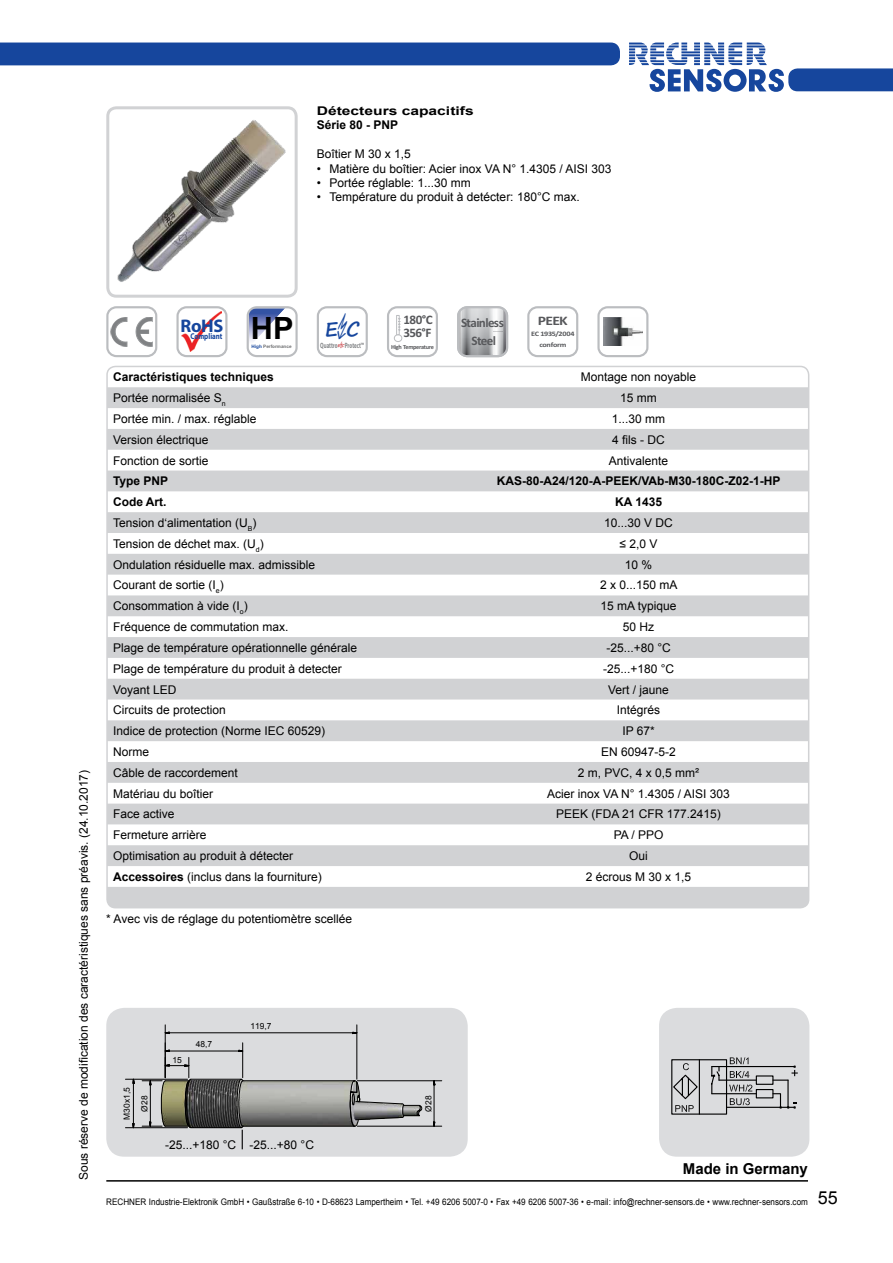
<style>
.page{position:relative;width:893px;height:1263px;background:#fff}
.page>*{position:absolute;margin:0;border:0;box-sizing:border-box;transform-origin:0 0}
.t1{font:700 19.65px "Segoe Print";color:#16469d}
.t2{font:700 18.3px "Myriad Pro";color:#16469d}
.t3{font:700 15px "Arial";color:#000}
.t4{font:700 13.05px/13px "Calibri";letter-spacing:-.045em;color:#57585b}
.t5{font:700 13.05px "Calibri";letter-spacing:-.045em;color:#57585b;scale:1.2 1}
.t6{font:12px "Arial";color:#000}
.t7{font:700 12px "Arial";color:#000}
.t8{font:700 12px/14.4px "Arial";color:#000;scale:1.3 1}
.t9{font:9px "Arial";color:#000;scale:.9 1}
.t10{font:8.4px "Arial";color:#000}
.t11{font:700 8.4px "Myriad Pro";color:#16469d;scale:.82 1}
.t12{font:700 7.65px "Myriad Pro";letter-spacing:-.005em;color:#858789;scale:.64 1}
.t13{font:700 6.75px "Calibri";letter-spacing:-.035em;color:#57585b;scale:1.2 1}
.t14{font:700 6.3px "Calibri";letter-spacing:-.045em;color:#57585b}
.t15{font:700 4.65px "Arial";color:#6d6e70}
.s1{font-family:"Arial";font-size:30.75px;color:#000}
.s2{color:#16469d}
.s3{font-family:"Segoe Print";font-size:3.9px;color:#c02025}
.s4{font-weight:700}
.s5{font-size:18px}
</style>
<div class="page">
<hr style="left:106px;top:1180px;width:702px;height:1px;background:#000">
<svg style="left:629px;top:43px;width:264px;height:49px"></svg>
<div style="left:0;top:43px;width:620px;height:22px;background:#16469d"></div>
<div style="left:106px;top:106px;width:192px;height:192px;border:3px solid #d1d2d4;border-radius:9px"></div>
<div style="left:106px;top:1008px;width:362px;height:149px;background:#dbdcde;border-radius:18px"></div>
<div style="left:659px;top:1008px;width:150px;height:149px;background:#dbdcde;border-radius:18px"></div>
<div style="left:106px;top:306px;width:51px;height:51px;border:2px solid #bbbdc0;border-radius:9px"></div>
<svg style="left:111px;top:317px;width:41px;height:30px"></svg>
<div style="left:176px;top:306px;width:51px;height:51px;border:2px solid #bbbdc0;border-radius:9px"></div>
<img style="left:181px;top:312px;width:40px;height:40px">
<svg style="left:671px;top:1057px;width:127px;height:58px"></svg>
<svg style="left:247px;top:306px;width:51px;height:51px"></svg>
<div style="left:527px;top:306px;width:51px;height:51px;border:2px solid #bbbdc0;border-radius:9px"></div>
<div style="left:317px;top:306px;width:51px;height:51px;border:2px solid #bbbdc0;border-radius:9px"></div>
<div style="left:387px;top:306px;width:51px;height:51px;border:2px solid #bbbdc0;border-radius:9px"></div>
<div style="left:394px;top:334px;width:8px;height:8px;border:1px solid #bbbdc0;border-radius:50%"></div>
<div style="left:396px;top:315px;width:3px;height:20px;border:1px solid #bbbdc0"></div>
<svg style="left:398px;top:318px;width:2px;height:13px"></svg>
<svg style="left:457px;top:306px;width:51px;height:51px;background:#c0c1c3"></svg>
<img style="left:117px;top:120px;width:169px;height:162px">
<img style="left:191px;top:1080px;width:152px;height:47px">
<hr style="left:191px;top:1127px;width:50px;height:1px;background:#000">
<hr style="left:191px;top:1079px;width:50px;height:1px;background:#000">
<hr style="left:243px;top:1126px;width:111px;height:1px;background:#000">
<hr style="left:243px;top:1080px;width:111px;height:1px;background:#000">
<svg style="left:343px;top:1080px;width:79px;height:47px"></svg>
<hr style="left:133px;top:1083px;width:1px;height:40px;background:#000">
<hr style="left:125px;top:1079px;width:63px;height:1px;background:#000">
<hr style="left:125px;top:1127px;width:63px;height:1px;background:#000">
<svg style="left:433px;top:1118px;width:2px;height:8px"></svg>
<hr style="left:434px;top:1085px;width:1px;height:37px;background:#000">
<hr style="left:357px;top:1126px;width:85px;height:1px;background:#000">
<hr style="left:357px;top:1080px;width:85px;height:1px;background:#000">
<svg style="left:142px;top:1050px;width:49px;height:78px"></svg>
<hr style="left:169px;top:1051px;width:70px;height:1px;background:#000">
<hr style="left:242px;top:1043px;width:1px;height:35px;background:#000">
<hr style="left:169px;top:1032px;width:184px;height:1px;background:#000">
<hr style="left:165px;top:1025px;width:1px;height:53px;background:#000">
<hr style="left:357px;top:1025px;width:1px;height:54px;background:#000">
<svg style="left:237px;top:1079px;width:7px;height:70px"></svg>
<div style="left:597px;top:306px;width:51px;height:51px;border:2px solid #bbbdc0;border-radius:9px"></div>
<img style="left:603px;top:318px;width:39px;height:27px">
<svg style="left:109px;top:387px;width:700px;height:521px;fill:#d4d5d7"></svg>
<p class="t8" style="left:317px;top:105px;width:122px">Détecteurs capacitifs<br>Série 80 - PNP</p>
<p class="t6" style="left:317px;top:146px;width:96px">Boîtier M 30 x 1,5</p>
<p class="t6" style="left:317px;top:161px;width:296px">• Matière du boîtier: Acier inox VA N° 1.4305 / AISI 303</p>
<p class="t6" style="left:317px;top:175px;width:156px">• Portée réglable: 1...30 mm</p>
<p class="t6" style="left:317px;top:189px;width:265px">• Température du produit à detécter: 180°C max.</p>
<p class="t6" style="left:76px;top:1180px;width:412px;rotate:-90deg">Sous réserve de modification des caractéristiques sans préavis. (24.10.2017)</p>
<h2 class="t2" style="left:181px;top:319px;width:115px">RoHS <span class="s1">HP</span></h2>
<p class="t15" style="left:252px;top:345px;width:41px"><span class="s2">High</span> Performance</p>
<p class="t11" style="left:190px;top:333px;width:41px">Compliant</p>
<h1 class="t1" style="left:325px;top:318px;width:36px">E C</h1>
<p class="t4" style="left:403px;top:314px;width:31px">180°C<br>356°F</p>
<p class="t14" style="left:391px;top:344px;width:44px">High Temperature</p>
<p class="t5" style="left:538px;top:316px;width:26px">PEEK</p>
<p class="t13" style="left:531px;top:331px;width:38px">EC 1935/2004</p>
<p class="t4" style="left:461px;top:315px;width:44px;line-height:18.1px;text-align:center">Stainless<br>Steel</p>
<p class="t12" style="left:320px;top:342px;width:70px">Quattro <span class="s3">E C</span>Protect™</p>
<p class="t13" style="left:539px;top:342px;width:24px">conform</p>
<p class="t7" style="left:113px;top:372px;width:162px">Caractéristiques techniques</p>
<p class="t6" style="left:581px;top:369px;width:117px">Montage non noyable</p>
<p class="t6" style="left:113px;top:390px;width:114px">Portée normalisée S<sub>n</sub></p>
<p class="t6" style="left:620px;top:391px;width:38px">15 mm</p>
<p class="t6" style="left:113px;top:411px;width:145px">Portée min. / max. réglable</p>
<p class="t6" style="left:612px;top:412px;width:55px">1...30 mm</p>
<p class="t6" style="left:113px;top:432px;width:97px">Version électrique</p>
<p class="t6" style="left:612px;top:432px;width:54px">4 fils - DC</p>
<p class="t6" style="left:113px;top:452px;width:97px">Fonction de sortie</p>
<p class="t6" style="left:609px;top:452px;width:61px">Antivalente</p>
<p class="t7" style="left:113px;top:477px;width:57px">Type PNP</p>
<p class="t7" style="left:497px;top:477px;width:285px">KAS-80-A24/120-A-PEEK/VAb-M30-180C-Z02-1-HP</p>
<p class="t7" style="left:113px;top:497px;width:55px">Code Art.</p>
<p class="t7" style="left:615px;top:497px;width:48px">KA 1435</p>
<p class="t6" style="left:113px;top:515px;width:145px">Tension d‘alimentation (U<sub>B</sub>)</p>
<p class="t6" style="left:604px;top:515px;width:70px">10...30 V DC</p>
<p class="t6" style="left:113px;top:536px;width:152px">Tension de déchet max. (U<sub>d</sub>)</p>
<p class="t6" style="left:620px;top:536px;width:39px">≤ 2,0 V</p>
<p class="t6" style="left:113px;top:557px;width:204px">Ondulation résiduelle max. admissible</p>
<p class="t6" style="left:625px;top:557px;width:29px">10 %</p>
<p class="t6" style="left:113px;top:577px;width:112px">Courant de sortie (I<sub>e</sub>)</p>
<p class="t6" style="left:600px;top:577px;width:79px">2 x 0...150 mA</p>
<p class="t6" style="left:113px;top:598px;width:136px">Consommation à vide (I<sub>o</sub>)</p>
<p class="t6" style="left:601px;top:598px;width:78px">15 mA typique</p>
<p class="t6" style="left:113px;top:619px;width:177px">Fréquence de commutation max.</p>
<p class="t6" style="left:623px;top:620px;width:33px">50 Hz</p>
<p class="t6" style="left:113px;top:640px;width:246px">Plage de température opérationnelle générale</p>
<p class="t6" style="left:606px;top:641px;width:66px">-25...+80 °C</p>
<p class="t6" style="left:113px;top:661px;width:230px">Plage de température du produit à detecter</p>
<p class="t6" style="left:603px;top:661px;width:73px">-25...+180 °C</p>
<p class="t6" style="left:113px;top:681px;width:65px">Voyant LED</p>
<p class="t6" style="left:608px;top:681px;width:62px">Vert / jaune</p>
<p class="t6" style="left:113px;top:702px;width:114px">Circuits de protection</p>
<p class="t6" style="left:617px;top:702px;width:45px">Intégrés</p>
<p class="t6" style="left:113px;top:723px;width:214px">Indice de protection (Norme IEC 60529)</p>
<p class="t6" style="left:622px;top:723px;width:34px">IP 67*</p>
<p class="t6" style="left:113px;top:744px;width:37px">Norme</p>
<p class="t6" style="left:601px;top:744px;width:76px">EN 60947-5-2</p>
<p class="t6" style="left:113px;top:765px;width:126px">Câble de raccordement</p>
<p class="t6" style="left:578px;top:765px;width:123px">2 m, PVC, 4 x 0,5 mm²</p>
<p class="t6" style="left:113px;top:786px;width:102px">Matériau du boîtier</p>
<p class="t6" style="left:547px;top:786px;width:184px">Acier inox VA N° 1.4305 / AISI 303</p>
<p class="t6" style="left:113px;top:806px;width:63px">Face active</p>
<p class="t6" style="left:556px;top:806px;width:166px">PEEK (FDA 21 CFR 177.2415)</p>
<p class="t6" style="left:113px;top:827px;width:95px">Fermeture arrière</p>
<p class="t6" style="left:614px;top:827px;width:51px">PA / PPO</p>
<p class="t6" style="left:113px;top:848px;width:182px">Optimisation au produit à détecter</p>
<p class="t6" style="left:629px;top:849px;width:20px">Oui</p>
<p class="t6" style="left:113px;top:869px;width:210px"><span class="s4">Accessoires</span> (inclus dans la fourniture)</p>
<p class="t6" style="left:586px;top:869px;width:107px">2 écrous M 30 x 1,5</p>
<p class="t6" style="left:106px;top:911px;width:247px">* Avec vis de réglage du potentiomètre scellée</p>
<p class="t10" style="left:172px;top:1054px;width:11px">15</p>
<p class="t10" style="left:196px;top:1039px;width:18px">48,7</p>
<p class="t10" style="left:250px;top:1021px;width:23px">119,7</p>
<p class="t10" style="left:121px;top:1120px;width:34px;rotate:-90deg">M x1,5</p>
<p class="t10" style="left:423px;top:1111px;width:17px;rotate:-90deg">Ø28</p>
<p class="t10" style="left:139px;top:1111px;width:17px;rotate:-90deg">Ø28</p>
<p class="t10" style="left:121px;top:1112px;width:11px;rotate:-90deg">30</p>
<p class="t6" style="left:165px;top:1138px;width:151px">-25...+180 °C -25...+80 °C</p>
<p class="t3" style="left:683px;top:1163px;width:127px">Made in Germany</p>
<p class="t9" style="left:106px;top:1196px;width:814px">RECHNER Industrie-Elektronik GmbH • Gaußstraße 6-10 • D-68623 Lampertheim • Tel. +49 6206 5007-0 • Fax +49 6206 5007-36 • e-mail: info@rechner-sensors.de • www.rechner-sensors.com <span class="s5">55</span></p>
</div>
